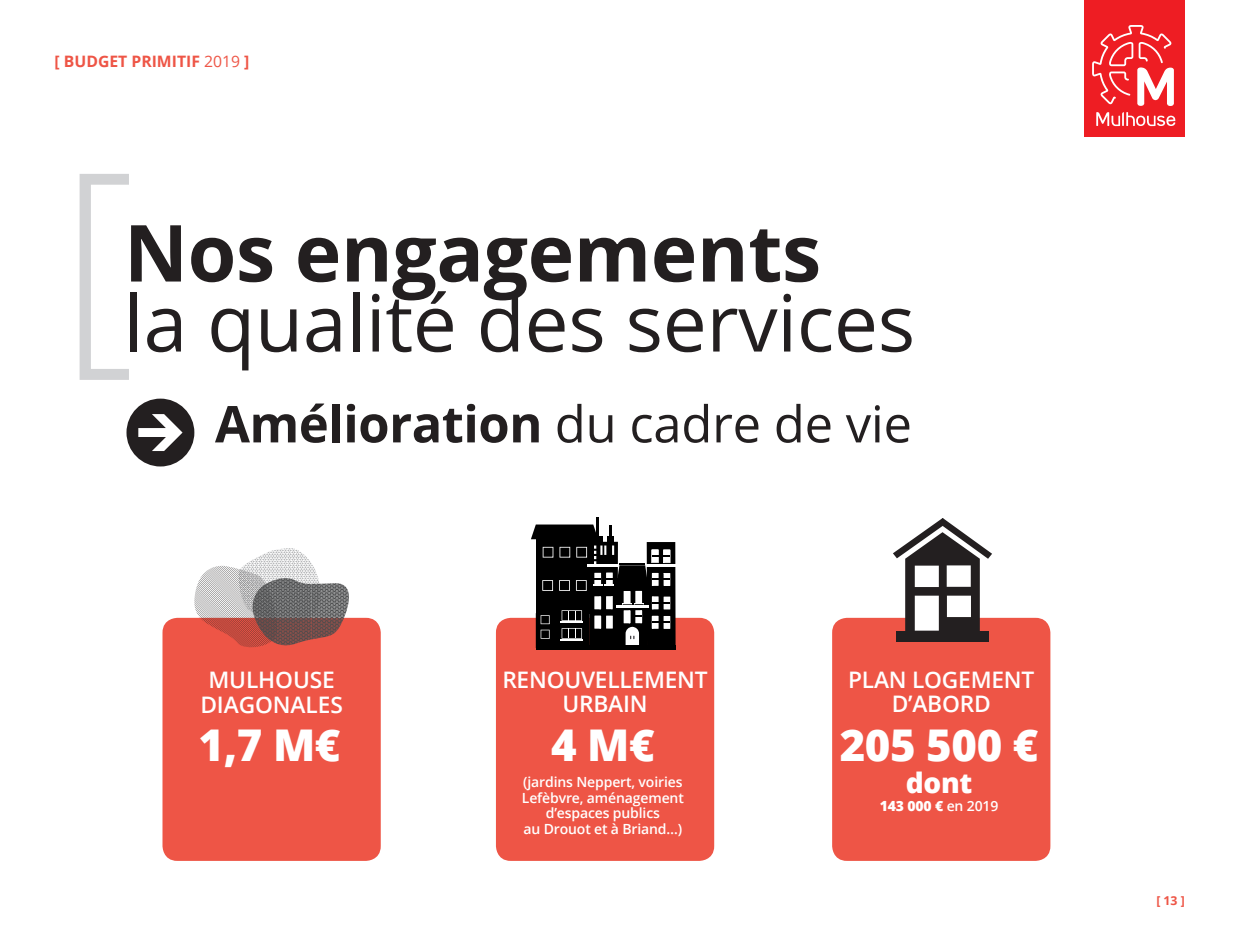
<style>
.page{position:relative;width:1260px;height:945px;background:#fff}
.page>*{position:absolute;margin:0;border:0;box-sizing:border-box;transform-origin:0 0}
.t1{font:300 236.25px "Open Sans";color:#d1d2d4}
.t2{font:78.75px "Open Sans";letter-spacing:-.005em;color:#231f20}
.t3{font:700 78.75px "Open Sans";letter-spacing:-.005em;color:#231f20}
.t4{font:700 50.75px "Open Sans";letter-spacing:-.01em;color:#231f20}
.t5{font:800 43.75px "Open Sans";letter-spacing:-.01em;color:#fff}
.t6{font:800 28px "Open Sans";color:#fff}
.t7{font:600 22.75px/24.5px "Open Sans";letter-spacing:-.01em;color:#fff;text-align:center}
.t8{font:700 15.75px "Open Sans";color:#ee5546}
.t9{font:600 14px/15.8px "Open Sans";letter-spacing:-.01em;color:#fff;text-align:center}
.t10{font:800 14px "Open Sans";letter-spacing:-.01em;color:#fff}
.t11{font:700 12.25px "Open Sans";color:#ee5546}
.s1{font-weight:400}
.s2{font-weight:600}
</style>
<div class="page">
<div style="left:162px;top:618px;width:219px;height:243px;background:#ee5546;border-radius:15px"></div>
<div style="left:496px;top:618px;width:218px;height:243px;background:#ee5546;border-radius:15px"></div>
<div style="left:832px;top:618px;width:218px;height:243px;background:#ee5546;border-radius:15px"></div>
<svg style="left:126px;top:399px;width:68px;height:68px"></svg>
<div style="left:1084px;top:0;width:101px;height:137px;background:#ee1d23"></div>
<svg style="left:1096px;top:112px;width:79px;height:14px"></svg>
<svg style="left:1092px;top:25px;width:82px;height:81px"></svg>
<hr style="left:597px;top:517px;width:2px;height:21px;background:#000">
<div style="left:647px;top:542px;width:29px;height:106px;background:#000"></div>
<hr style="left:645px;top:565px;width:32px;height:2px;background:#fff">
<svg style="left:531px;top:525px;width:141px;height:123px"></svg>
<hr style="left:536px;top:647px;width:140px;height:3px;background:#000">
<hr style="left:589px;top:645px;width:87px;height:3px;background:#000">
<div style="left:896px;top:631px;width:93px;height:10px;background:#231f20"></div>
<svg style="left:893px;top:518px;width:99px;height:113px"></svg>
<svg style="left:194px;top:548px;width:155px;height:99px"></svg>
<p class="t8" style="left:55px;top:50px;width:196px">[ BUDGET PRIMITIF <span class="s1">2019</span> ]</p>
<h1 class="t1" style="left:60px;top:95px;width:77px">[</h1>
<h2 class="t3" style="left:124px;top:197px;width:699px">Nos engagements</h2>
<h2 class="t2" style="left:124px;top:269px;width:793px">la qualité des services</h2>
<h3 class="t4" style="left:215px;top:388px;width:699px">Amélioration <span class="s1">du cadre de vie</span></h3>
<h3 class="t7" style="left:200px;top:667px;width:144px">MULHOUSE<br>DIAGONALES</h3>
<h3 class="t7" style="left:502px;top:667px;width:207px">RENOUVELLEMENT<br>URBAIN</h3>
<h3 class="t7" style="left:848px;top:667px;width:188px">PLAN LOGEMENT<br>D’ABORD</h3>
<h3 class="t5" style="left:199px;top:712px;width:143px">1,7 M€</h3>
<h3 class="t5" style="left:551px;top:712px;width:105px">4 M€</h3>
<p class="t9" style="left:522px;top:774px;width:163px">(jardins Neppert, voiries<br>Lefèbvre, aménagement d’espaces publics<br>au Drouot et à Briand…)</p>
<h3 class="t5" style="left:840px;top:712px;width:200px">205 500 €</h3>
<h3 class="t6" style="left:906px;top:761px;width:68px">dont</h3>
<p class="t10" style="left:880px;top:795px;width:120px">143 000 € <span class="s2">en 2019</span></p>
<p class="t11" style="left:1156px;top:892px;width:30px">[ 13 ]</p>
</div>
